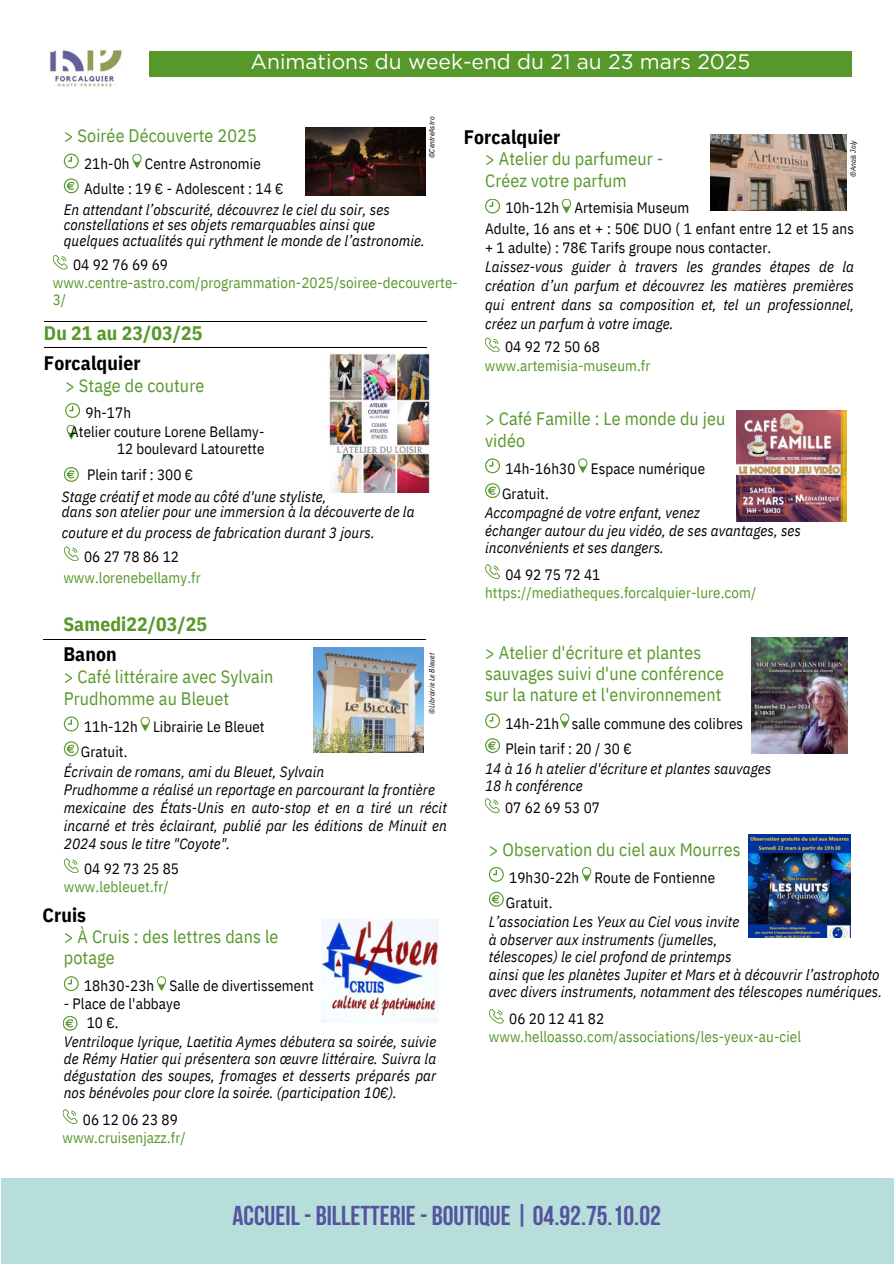
<style>
.page{position:relative;width:894px;height:1264px;background:#fff}
.page>*{position:absolute;margin:0;border:0;box-sizing:border-box;transform-origin:0 0}
.t1{font:700 27.15px "Bebas Neue";color:#55539f}
.t2{font:21px "Gotham";color:#fff}
.t3{font:700 19.5px/30.3px "IBM Plex Sans Cond";letter-spacing:.005em;color:#57982a}
.t4{font:700 19.5px "IBM Plex Sans Cond";letter-spacing:.005em;color:#000}
.t5{font:18px/21.3px "IBM Plex Sans Cond";letter-spacing:.005em;color:#57982a}
.t6{font:italic 15px/17.4px "IBM Plex Sans Cond";letter-spacing:.005em;color:#000}
.t7{font:15px/24.8px "IBM Plex Sans Cond";letter-spacing:.005em;color:#000}
.t8{font:15px/16.8px "IBM Plex Sans Cond";letter-spacing:.005em;color:#57982a}
.t9{font:14.85px/16.8px "IBM Plex Sans Cond";letter-spacing:.005em;color:#000;text-align:right}
.t10{font:italic 7.5px "IBM Plex Sans Cond";letter-spacing:.005em;color:#000}
.s1{color:#000}
.s2{font-style:normal}
</style>
<div class="page">
<svg style="left:64px;top:154px;width:15px;height:14px"></svg>
<svg style="left:64px;top:178px;width:15px;height:15px"></svg>
<svg style="left:53px;top:255px;width:15px;height:14px"></svg>
<hr style="left:44px;top:321px;width:383px;height:1px;background:#000">
<hr style="left:44px;top:347px;width:383px;height:1px;background:#000">
<svg style="left:132px;top:154px;width:10px;height:14px"></svg>
<svg style="left:64px;top:467px;width:15px;height:15px"></svg>
<svg style="left:65px;top:403px;width:15px;height:15px"></svg>
<svg style="left:64px;top:546px;width:15px;height:15px"></svg>
<hr style="left:43px;top:639px;width:382px;height:1px;background:#000">
<svg style="left:67px;top:425px;width:9px;height:14px"></svg>
<svg style="left:64px;top:716px;width:15px;height:15px"></svg>
<svg style="left:64px;top:741px;width:15px;height:15px"></svg>
<svg style="left:64px;top:858px;width:15px;height:15px"></svg>
<svg style="left:140px;top:717px;width:10px;height:14px"></svg>
<img style="left:305px;top:128px;width:120px;height:67px">
<img style="left:329px;top:353px;width:101px;height:139px">
<img style="left:313px;top:647px;width:111px;height:105px">
<img style="left:321px;top:919px;width:117px;height:103px">
<svg style="left:64px;top:976px;width:15px;height:15px"></svg>
<svg style="left:63px;top:1109px;width:14px;height:14px"></svg>
<svg style="left:157px;top:976px;width:9px;height:15px"></svg>
<img style="left:710px;top:134px;width:136px;height:77px">
<svg style="left:485px;top:199px;width:15px;height:14px"></svg>
<svg style="left:485px;top:337px;width:14px;height:15px"></svg>
<svg style="left:561px;top:199px;width:10px;height:14px"></svg>
<svg style="left:485px;top:713px;width:15px;height:15px"></svg>
<svg style="left:485px;top:738px;width:15px;height:15px"></svg>
<svg style="left:485px;top:798px;width:14px;height:15px"></svg>
<svg style="left:560px;top:713px;width:9px;height:15px"></svg>
<img style="left:751px;top:637px;width:96px;height:116px">
<img style="left:748px;top:834px;width:102px;height:103px">
<svg style="left:488px;top:867px;width:15px;height:14px"></svg>
<svg style="left:488px;top:891px;width:15px;height:15px"></svg>
<svg style="left:489px;top:1009px;width:14px;height:14px"></svg>
<div style="left:1px;top:1178px;width:892px;height:85px;background:#b7deda"></div>
<div style="left:149px;top:51px;width:701px;height:25px;background:#57982a"></div>
<svg style="left:582px;top:867px;width:9px;height:14px"></svg>
<img style="left:49px;top:50px;width:73px;height:37px">
<svg style="left:485px;top:458px;width:15px;height:15px"></svg>
<svg style="left:485px;top:483px;width:15px;height:15px"></svg>
<svg style="left:485px;top:564px;width:15px;height:15px"></svg>
<svg style="left:578px;top:458px;width:9px;height:15px"></svg>
<img style="left:736px;top:411px;width:110px;height:110px">
<svg style="left:63px;top:1016px;width:14px;height:14px"></svg>
<h5 class="t2" style="left:250px;top:49px;width:501px">Animations du week-end du 21 au 23 mars 2025</h5>
<p class="t10" style="left:426px;top:158px;width:43px;rotate:-90deg">©CentreAstro</p>
<h5 class="t5" style="left:64px;top:125px;width:194px">&gt; Soirée Découverte 2025</h5>
<h5 class="t7" style="left:84px;top:151px;width:47px">21h-0h</h5>
<h5 class="t7" style="left:145px;top:151px;width:117px">Centre Astronomie</h5>
<h2 class="t7" style="left:84px;top:176px;width:201px">Adulte : 19 € - Adolescent : 14 €</h2>
<p class="t6" style="left:64px;top:201px;width:362px;line-height:15.8px">En attendant l’obscurité, découvrez le ciel du soir, ses constellations et ses objets remarquables ainsi que quelques actualités qui rythment le monde de l’astronomie.</p>
<h4 class="t7" style="left:73px;top:252px;width:96px">04 92 76 69 69</h4>
<h5 class="t8" style="left:53px;top:274px;width:406px">www.centre-astro.com/programmation-2025/soiree-decouverte-<br>3/</h5>
<h5 class="t3" style="left:44px;top:317px;width:160px">Du 21 au 23/03/25<br><span class="s1">Forcalquier</span></h5>
<p class="t5" style="left:65px;top:374px;width:141px">&gt; Stage de couture</p>
<h5 class="t7" style="left:85px;top:400px;width:47px">9h-17h</h5>
<h2 class="t9" style="left:70px;top:423px;width:195px">Atelier couture Lorene Bellamy-<br>12 boulevard Latourette</h2>
<p class="t7" style="left:87px;top:462px;width:108px">Plein tarif : 300 €</p>
<h4 class="t6" style="left:62px;top:489px;width:354px;line-height:14.7px">Stage créatif et mode au côté d'une styliste,<br>dans son atelier pour une immersion à la découverte de la</h4>
<h4 class="t6" style="left:62px;top:523px;width:314px">couture et du process de fabrication durant 3 jours.</h4>
<h5 class="t7" style="left:84px;top:544px;width:96px">06 27 78 86 12</h5>
<h5 class="t8" style="left:63px;top:568px;width:139px">www.lorenebellamy.fr</h5>
<h5 class="t3" style="left:63px;top:608px;width:145px">Samedi22/03/25<br><span class="s1">Banon</span></h5>
<h5 class="t5" style="left:64px;top:666px;width:211px">&gt; Café littéraire avec Sylvain<br>Prudhomme au Bleuet</h5>
<h3 class="t10" style="left:427px;top:713px;width:62px;rotate:-90deg">©Librairie Le Bleuet</h3>
<h5 class="t7" style="left:81px;top:714px;width:58px">11h-12h<br>Gratuit.</h5>
<h5 class="t7" style="left:153px;top:714px;width:113px">Librairie Le Bleuet</h5>
<h5 class="t6" style="left:64px;top:762px;width:384px;line-height:18px">Écrivain de romans, ami du Bleuet, Sylvain<br>Prudhomme a réalisé un reportage en parcourant la frontière mexicaine des États-Unis en auto-stop et en a tiré un récit incarné et très éclairant, publié par les éditions de Minuit en 2024 sous le titre "Coyote".</h5>
<h2 class="t7" style="left:84px;top:856px;width:96px">04 92 73 25 85</h2>
<p class="t8" style="left:64px;top:877px;width:106px">www.lebleuet.fr/</p>
<h4 class="t4" style="left:43px;top:901px;width:45px">Cruis</h4>
<h5 class="t5" style="left:64px;top:925px;width:216px">&gt; À Cruis : des lettres dans le potage</h5>
<h4 class="t7" style="left:84px;top:972px;width:72px">18h30-23h</h4>
<p class="t7" style="left:169px;top:972px;width:146px">Salle de divertissement</p>
<h5 class="t7" style="left:64px;top:990px;width:118px">- Place de l'abbaye</h5>
<h5 class="t7" style="left:87px;top:1010px;width:33px">10 €.</h5>
<h5 class="t6" style="left:64px;top:1032px;width:374px">Ventriloque lyrique, Laetitia Aymes débutera sa soirée, suivie</h5>
<h5 class="t6" style="left:64px;top:1050px;width:374px;line-height:16.8px;text-align:justify">de Rémy Hatier qui présentera son œuvre littéraire. Suivra la dégustation des soupes, fromages et desserts préparés par nos bénévoles pour clore la soirée. (participation 10€).</h5>
<h5 class="t7" style="left:83px;top:1106px;width:96px">06 12 06 23 89</h5>
<h5 class="t8" style="left:63px;top:1128px;width:124px">www.cruisenjazz.fr/</h5>
<h5 class="t4" style="left:463px;top:124px;width:98px">Forcalquier</h5>
<p class="t5" style="left:485px;top:148px;width:180px">&gt; Atelier du parfumeur -<br>Créez votre parfum</p>
<h4 class="t10" style="left:847px;top:177px;width:39px;rotate:-90deg">©Anaïs Joly</h4>
<h5 class="t7" style="left:505px;top:195px;width:55px">10h-12h</h5>
<h5 class="t7" style="left:574px;top:195px;width:116px">Artemisia Museum</h5>
<h4 class="t6" style="left:485px;top:218px;width:370px;line-height:19.2px"><span class="s2">Adulte, 16 ans et + : 50€ DUO ( 1 enfant entre 12 et 15 ans + 1 adulte) : 78€ Tarifs groupe nous contacter.<br></span>Laissez-vous guider à travers les grandes étapes de la création d’un parfum et découvrez les matières premières qui entrent dans sa composition et, tel un professionnel, créez un parfum à votre image.</h4>
<p class="t7" style="left:505px;top:334px;width:96px">04 92 72 50 68</p>
<h5 class="t8" style="left:484px;top:357px;width:167px">www.artemisia-museum.fr</h5>
<p class="t5" style="left:485px;top:408px;width:242px">&gt; Café Famille : Le monde du jeu vidéo</p>
<h4 class="t7" style="left:502px;top:456px;width:75px">14h-16h30<br>Gratuit.</h4>
<h5 class="t7" style="left:590px;top:456px;width:116px">Espace numérique</h5>
<h5 class="t6" style="left:485px;top:504px;width:317px">Accompagné de votre enfant, venez<br>échanger autour du jeu vidéo, de ses avantages, ses inconvénients et ses dangers.</h5>
<p class="t7" style="left:505px;top:562px;width:96px">04 92 75 72 41</p>
<h5 class="t8" style="left:485px;top:583px;width:272px">https://mediatheques.forcalquier-lure.com/</h5>
<h5 class="t5" style="left:485px;top:641px;width:240px">&gt; Atelier d'écriture et plantes sauvages suivi d'une conférence sur la nature et l'environnement</h5>
<h5 class="t7" style="left:505px;top:711px;width:55px">14h-21h</h5>
<h5 class="t7" style="left:571px;top:711px;width:173px">salle commune des colibres</h5>
<h5 class="t7" style="left:505px;top:736px;width:128px">Plein tarif : 20 / 30 €</h5>
<h5 class="t6" style="left:485px;top:760px;width:287px;line-height:16.8px">14 à 16 h atelier d'écriture et plantes sauvages<br>18 h conférence</h5>
<h2 class="t7" style="left:505px;top:795px;width:96px">07 62 69 53 07</h2>
<h5 class="t5" style="left:488px;top:838px;width:253px">&gt; Observation du ciel aux Mourres</h5>
<h5 class="t7" style="left:505px;top:864px;width:75px">19h30-22h<br>Gratuit.</h5>
<h5 class="t7" style="left:594px;top:864px;width:122px">Route de Fontienne</h5>
<h5 class="t6" style="left:488px;top:912px;width:394px">L’association Les Yeux au Ciel vous invite<br>à observer aux instruments (jumelles,<br>télescopes) le ciel profond de printemps<br>ainsi que les planètes Jupiter et Mars et à découvrir l’astrophoto avec divers instruments, notamment des télescopes numériques.</h5>
<h5 class="t7" style="left:509px;top:1006px;width:96px">06 20 12 41 82</h5>
<p class="t8" style="left:488px;top:1028px;width:314px">www.helloasso.com/associations/les-yeux-au-ciel</p>
<h5 class="t1" style="left:232px;top:1204px;width:429px">ACCUEIL- BILLETTERIE- BOUTIQUE | 04.92.75.10.02</h5>
</div>
